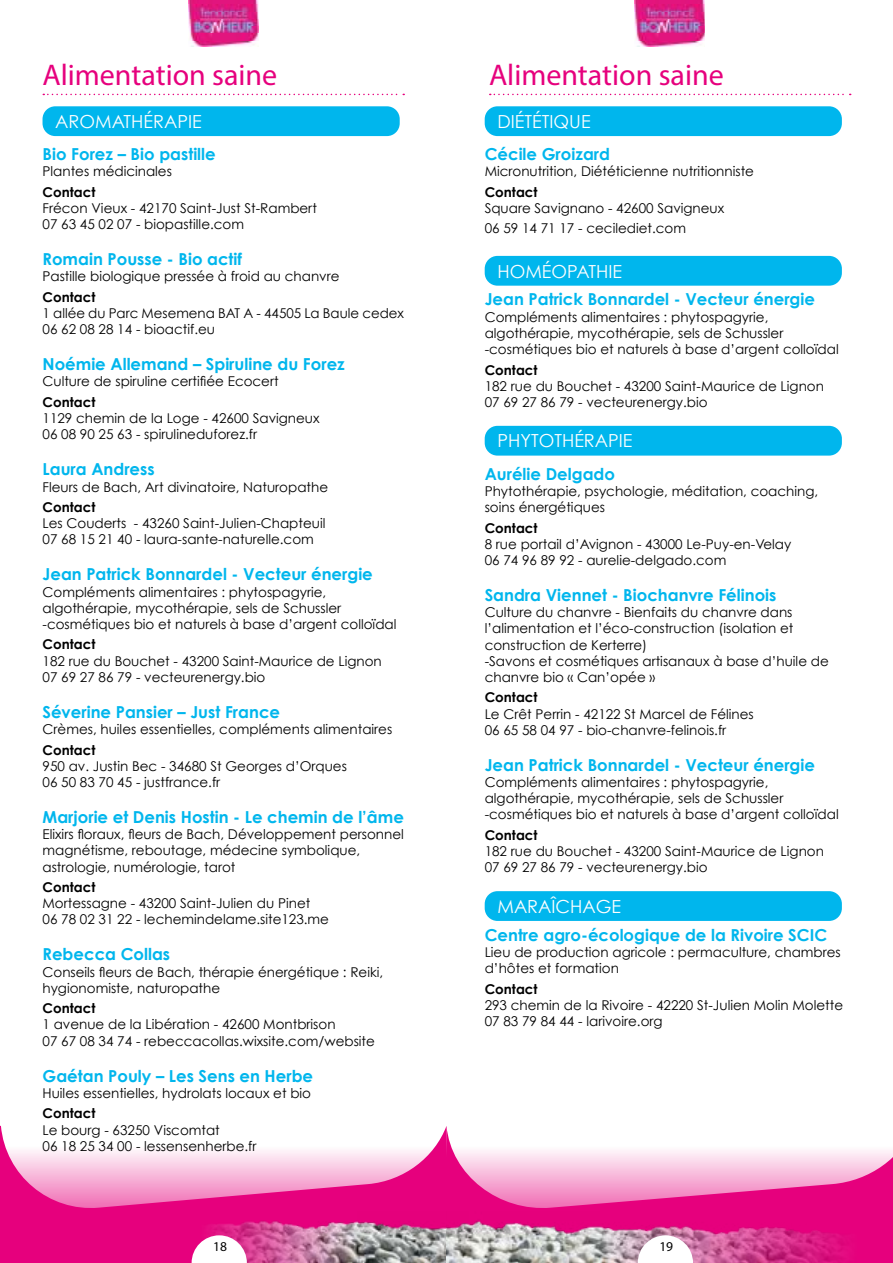
<style>
.page{position:relative;width:893px;height:1263px;background:#fff}
.page>*{position:absolute;margin:0;border:0;box-sizing:border-box;transform-origin:0 0}
.t1{font:30px "Myriad Pro";color:#e6007d}
.t2{font:18px "Century Gothic";color:#fff}
.t3{font:700 16.5px "Century Gothic";color:#00b6ed}
.t4{font:13.5px/16.2px "Century Gothic";color:#000}
.t5{font:700 13.5px "Century Gothic";color:#000}
.t6{font:13.5px "Myriad Pro";color:#000}
</style>
<div class="page">
<svg style="left:0;top:1125px;width:444px;height:138px"></svg>
<svg style="left:444px;top:1126px;width:449px;height:137px"></svg>
<img style="left:198px;top:1211px;width:658px;height:52px">
<img style="left:188px;top:0;width:70px;height:46px">
<img style="left:635px;top:0;width:70px;height:46px">
<svg style="left:43px;top:94px;width:361px;height:1px"></svg>
<svg style="left:490px;top:94px;width:361px;height:1px"></svg>
<div style="left:43px;top:106px;width:357px;height:30px;background:#00b6ed;border-radius:13px"></div>
<div style="left:485px;top:106px;width:357px;height:30px;background:#00b6ed;border-radius:13px"></div>
<div style="left:485px;top:256px;width:357px;height:30px;background:#00b6ed;border-radius:13px"></div>
<div style="left:485px;top:426px;width:357px;height:30px;background:#00b6ed;border-radius:13px"></div>
<div style="left:485px;top:891px;width:357px;height:30px;background:#00b6ed;border-radius:13px"></div>
<svg style="left:192px;top:1235px;width:55px;height:28px"></svg>
<svg style="left:638px;top:1235px;width:55px;height:28px"></svg>
<h1 class="t1" style="left:43px;top:57px;width:236px">Alimentation saine</h1>
<h1 class="t1" style="left:489px;top:57px;width:236px">Alimentation saine</h1>
<h2 class="t2" style="left:55px;top:110px;width:148px">AROMATHÉRAPIE</h2>
<p class="t3" style="left:43px;top:144px;width:175px">Bio Forez – Bio pastille</p>
<p class="t4" style="left:43px;top:163px;width:131px">Plantes médicinales</p>
<p class="t5" style="left:43px;top:183px;width:54px">Contact</p>
<p class="t4" style="left:43px;top:200px;width:276px">Frécon Vieux - 42170 Saint-Just St-Rambert<br>07 63 45 02 07 - biopastille.com</p>
<p class="t3" style="left:43px;top:249px;width:201px">Romain Pousse - Bio actif</p>
<p class="t4" style="left:43px;top:268px;width:298px">Pastille biologique pressée à froid au chanvre</p>
<p class="t5" style="left:43px;top:288px;width:54px">Contact</p>
<p class="t4" style="left:43px;top:305px;width:363px">1 allée du Parc Mesemena BAT A - 44505 La Baule cedex<br>06 62 08 28 14 - bioactif.eu</p>
<p class="t3" style="left:43px;top:354px;width:304px">Noémie Allemand – Spiruline du Forez</p>
<p class="t4" style="left:43px;top:373px;width:238px">Culture de spiruline certifiée Ecocert</p>
<p class="t5" style="left:43px;top:393px;width:54px">Contact</p>
<p class="t4" style="left:43px;top:410px;width:279px">1129 chemin de la Loge - 42600 Savigneux<br>06 08 90 25 63 - spirulineduforez.fr</p>
<p class="t3" style="left:43px;top:459px;width:114px">Laura Andress</p>
<p class="t4" style="left:43px;top:478px;width:287px">Fleurs de Bach, Art divinatoire, Naturopathe</p>
<p class="t5" style="left:43px;top:499px;width:54px">Contact</p>
<p class="t4" style="left:43px;top:515px;width:284px">Les Couderts - 43260 Saint-Julien-Chapteuil<br>07 68 15 21 40 - laura-sante-naturelle.com</p>
<p class="t3" style="left:43px;top:564px;width:332px">Jean Patrick Bonnardel - Vecteur énergie</p>
<p class="t4" style="left:43px;top:583px;width:355px">Compléments alimentaires : phytospagyrie, algothérapie, mycothérapie, sels de Schussler -cosmétiques bio et naturels à base d’argent colloïdal</p>
<p class="t5" style="left:43px;top:636px;width:54px">Contact</p>
<p class="t4" style="left:43px;top:652px;width:341px">182 rue du Bouchet - 43200 Saint-Maurice de Lignon<br>07 69 27 86 79 - vecteurenergy.bio</p>
<p class="t3" style="left:43px;top:701px;width:239px">Séverine Pansier – Just France</p>
<p class="t4" style="left:43px;top:721px;width:351px">Crèmes, huiles essentielles, compléments alimentaires</p>
<p class="t5" style="left:43px;top:741px;width:54px">Contact</p>
<p class="t4" style="left:43px;top:757px;width:306px">950 av. Justin Bec - 34680 St Georges d’Orques<br>06 50 83 70 45 - justfrance.fr</p>
<p class="t3" style="left:43px;top:806px;width:363px">Marjorie et Denis Hostin - Le chemin de l’âme</p>
<p class="t4" style="left:43px;top:826px;width:363px">Elixirs floraux, fleurs de Bach, Développement personnel magnétisme, reboutage, médecine symbolique, astrologie, numérologie, tarot</p>
<p class="t5" style="left:43px;top:878px;width:54px">Contact</p>
<p class="t4" style="left:43px;top:895px;width:288px">Mortessagne - 43200 Saint-Julien du Pinet<br>06 78 02 31 22 - lechemindelame.site123.me</p>
<p class="t3" style="left:43px;top:944px;width:129px">Rebecca Collas</p>
<p class="t4" style="left:43px;top:963px;width:342px">Conseils fleurs de Bach, thérapie énergétique : Reiki, hygionomiste, naturopathe</p>
<p class="t5" style="left:43px;top:1000px;width:54px">Contact</p>
<p class="t4" style="left:43px;top:1016px;width:334px">1 avenue de la Libération - 42600 Montbrison<br>07 67 08 34 74 - rebeccacollas.wixsite.com/website</p>
<p class="t3" style="left:43px;top:1065px;width:272px">Gaétan Pouly – Les Sens en Herbe</p>
<p class="t4" style="left:43px;top:1085px;width:270px">Huiles essentielles, hydrolats locaux et bio</p>
<p class="t5" style="left:43px;top:1105px;width:54px">Contact</p>
<p class="t4" style="left:43px;top:1121px;width:216px">Le bourg - 63250 Viscomtat<br>06 18 25 34 00 - lessensenherbe.fr</p>
<h2 class="t2" style="left:497px;top:110px;width:95px">DIÉTÉTIQUE</h2>
<p class="t3" style="left:485px;top:144px;width:127px">Cécile Groizard</p>
<p class="t4" style="left:485px;top:163px;width:271px">Micronutrition, Diététicienne nutritionniste</p>
<p class="t5" style="left:485px;top:183px;width:54px">Contact</p>
<p class="t4" style="left:485px;top:198px;width:241px;line-height:19.8px">Square Savignano - 42600 Savigneux<br>06 59 14 71 17 - cecilediet.com</p>
<h2 class="t2" style="left:497px;top:260px;width:126px">HOMÉOPATHIE</h2>
<p class="t3" style="left:485px;top:289px;width:332px">Jean Patrick Bonnardel - Vecteur énergie</p>
<p class="t4" style="left:485px;top:308px;width:355px">Compléments alimentaires : phytospagyrie, algothérapie, mycothérapie, sels de Schussler -cosmétiques bio et naturels à base d’argent colloïdal</p>
<p class="t5" style="left:485px;top:361px;width:54px">Contact</p>
<p class="t4" style="left:485px;top:378px;width:341px">182 rue du Bouchet - 43200 Saint-Maurice de Lignon<br>07 69 27 86 79 - vecteurenergy.bio</p>
<h2 class="t2" style="left:497px;top:430px;width:137px">PHYTOTHÉRAPIE</h2>
<p class="t3" style="left:485px;top:463px;width:132px">Aurélie Delgado</p>
<p class="t4" style="left:485px;top:483px;width:335px">Phytothérapie, psychologie, méditation, coaching, soins énergétiques</p>
<p class="t5" style="left:485px;top:519px;width:54px">Contact</p>
<p class="t4" style="left:485px;top:535px;width:308px">8 rue portail d’Avignon - 43000 Le-Puy-en-Velay<br>06 74 96 89 92 - aurelie-delgado.com</p>
<p class="t3" style="left:485px;top:584px;width:293px">Sandra Viennet - Biochanvre Félinois</p>
<p class="t4" style="left:485px;top:604px;width:346px">Culture du chanvre - Bienfaits du chanvre dans l’alimentation et l’éco-construction (isolation et construction de Kerterre)<br>-Savons et cosmétiques artisanaux à base d’huile de chanvre bio « Can’opée »</p>
<p class="t5" style="left:485px;top:689px;width:54px">Contact</p>
<p class="t4" style="left:485px;top:705px;width:271px">Le Crêt Perrin - 42122 St Marcel de Félines<br>06 65 58 04 97 - bio-chanvre-felinois.fr</p>
<p class="t3" style="left:485px;top:754px;width:332px">Jean Patrick Bonnardel - Vecteur énergie</p>
<p class="t4" style="left:485px;top:774px;width:355px">Compléments alimentaires : phytospagyrie, algothérapie, mycothérapie, sels de Schussler -cosmétiques bio et naturels à base d’argent colloïdal</p>
<p class="t5" style="left:485px;top:826px;width:54px">Contact</p>
<p class="t4" style="left:485px;top:843px;width:341px">182 rue du Bouchet - 43200 Saint-Maurice de Lignon<br>07 69 27 86 79 - vecteurenergy.bio</p>
<h2 class="t2" style="left:497px;top:895px;width:125px">MARAÎCHAGE</h2>
<p class="t3" style="left:485px;top:924px;width:344px">Centre agro-écologique de la Rivoire SCIC</p>
<p class="t4" style="left:485px;top:944px;width:358px">Lieu de production agricole : permaculture, chambres d’hôtes et formation</p>
<p class="t5" style="left:485px;top:980px;width:54px">Contact</p>
<p class="t4" style="left:485px;top:997px;width:360px">293 chemin de la Rivoire - 42220 St-Julien Molin Molette<br>07 83 79 84 44 - larivoire.org</p>
<p class="t6" style="left:213px;top:1238px;width:15px">18</p>
<p class="t6" style="left:659px;top:1238px;width:15px">19</p>
</div>
